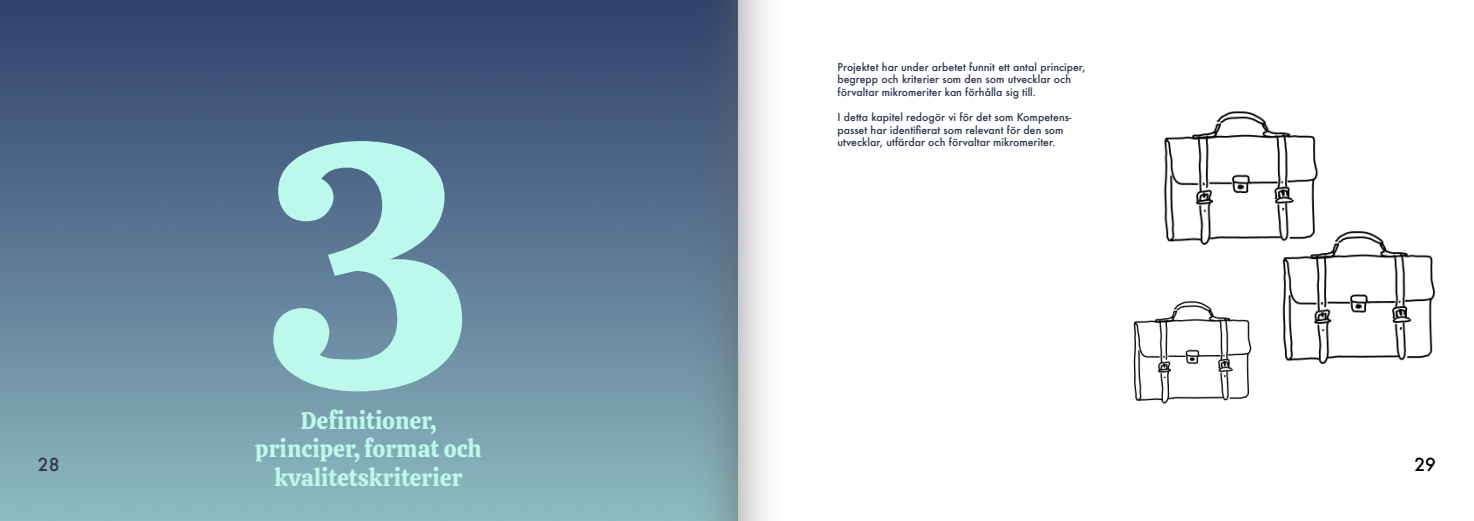
<style>
.page{position:relative;width:1474px;height:521px;background:#fff}
.page>*{position:absolute;margin:0;border:0;box-sizing:border-box;transform-origin:0 0}
.t1{font:350px "Calistoga";color:#bcf8ec}
.t2{font:23.62px/28.3px "Calistoga";color:#bcf8ec;text-align:center}
.t3{font:500 17.5px "Futura";color:#2d3751}
.t4{font:500 17.5px "Futura";color:#000}
.t5{font:500 10.5px/12.6px "Futura";color:#2d3751}
</style>
<div class="page">
<img style="left:0;top:0;width:687px;height:521px">
<div style="left:737px;top:0;width:49px;height:521px;background:linear-gradient(to right,#cfcfcf,#fff)"></div>
<div style="left:687px;top:0;width:50px;height:521px;background:linear-gradient(to bottom,#34436a,#88aeb5)"></div>
<img style="left:1163px;top:111px;width:156px;height:134px">
<img style="left:1133px;top:301px;width:105px;height:103px">
<img style="left:1238px;top:185px;width:198px;height:215px">
<h3 class="t3" style="left:38px;top:452px;width:23px">28</h3>
<h1 class="t1" style="left:259px;top:-63px;width:220px">3</h1>
<h2 class="t2" style="left:255px;top:404px;width:228px">Definitioner, principer, format och kvalitetskriterier</h2>
<p class="t5" style="left:837px;top:60px;width:250px">Projektet har under arbetet funnit ett antal principer, begrepp och kriterier som den som utvecklar och förvaltar mikromeriter kan förhålla sig till.</p>
<p class="t5" style="left:837px;top:111px;width:235px">I detta kapitel redogör vi för det som Kompetens&shy;passet har identifierat som relevant för den som utvecklar, utfärdar och förvaltar mikromeriter.</p>
<h3 class="t4" style="left:1414px;top:452px;width:23px">29</h3>
</div>
